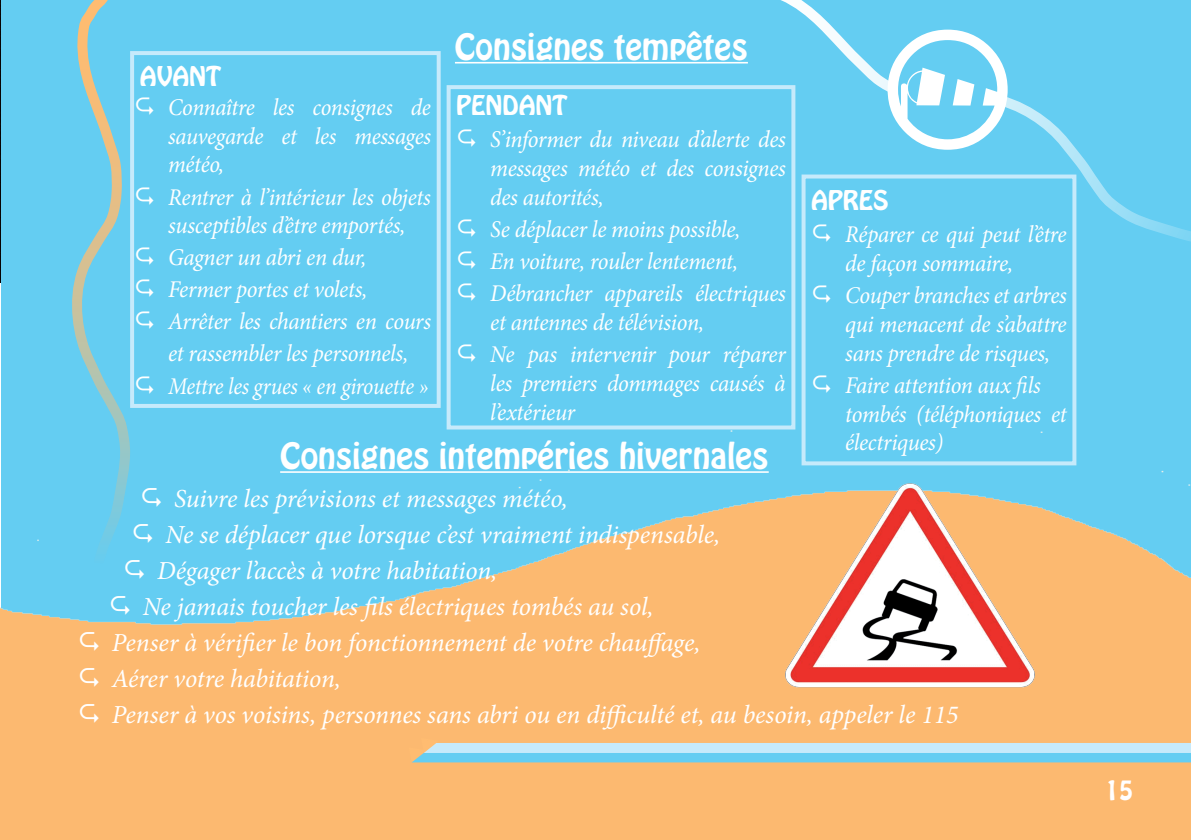
<style>
.page{position:relative;width:1191px;height:840px;background:#fff}
.page>*{position:absolute;margin:0;border:0;box-sizing:border-box;transform-origin:0 0}
.t1{font:120px "Aleagram";color:#fff}
.t2{font:32px "Hobo Std";color:#fff}
.t3{font:italic 26px "Minion Pro";letter-spacing:-.005em;color:#fff}
.t4{font:italic 24px/28.8px "Minion Pro";letter-spacing:-.015em;color:#fff;scale:.95 1}
.t5{font:italic 24px/28.8px "Minion Pro";letter-spacing:-.015em;color:#fff;text-align:justify;scale:.94 1}
.t6{font:24px "Hobo Std";color:#fff}
</style>
<div class="page">
<div style="left:1px;top:0;width:1190px;height:806px;background:#64cdf2"></div>
<img style="left:0;top:255px;width:1191px;height:584px">
<div style="left:412px;top:752px;width:779px;height:10px;background:#64cdf2"></div>
<div style="left:424px;top:742px;width:767px;height:10px;background:#c6eafb"></div>
<svg style="left:407px;top:736px;width:32px;height:27px"></svg>
<svg style="left:723px;top:0;width:468px;height:255px"></svg>
<hr style="left:455px;top:62px;width:293px;height:1px;background:#fff">
<div style="left:130px;top:51px;width:311px;height:356px;border:4px solid #c6eafb"></div>
<div style="left:446px;top:85px;width:349px;height:344px;border:4px solid #c6eafb"></div>
<div style="left:801px;top:174px;width:275px;height:291px;border:4px solid #c6eafb"></div>
<hr style="left:280px;top:471px;width:488px;height:1px;background:#fff">
<div style="left:892px;top:85px;width:93px;height:43px;background:#64cdf2"></div>
<img style="left:786px;top:482px;width:248px;height:207px">
<img style="left:0;top:0;width:1px;height:282px">
<svg style="left:458px;top:255px;width:44px;height:15px"></svg>
<svg style="left:458px;top:283px;width:44px;height:19px"></svg>
<svg style="left:458px;top:344px;width:44px;height:19px"></svg>
<svg style="left:813px;top:224px;width:43px;height:19px"></svg>
<svg style="left:813px;top:285px;width:43px;height:19px"></svg>
<svg style="left:813px;top:375px;width:43px;height:18px"></svg>
<svg style="left:70px;top:0;width:109px;height:578px"></svg>
<svg style="left:111px;top:595px;width:19px;height:19px"></svg>
<svg style="left:80px;top:631px;width:19px;height:19px"></svg>
<svg style="left:80px;top:667px;width:19px;height:19px"></svg>
<svg style="left:80px;top:703px;width:19px;height:19px"></svg>
<h1 class="t1" style="left:887px;top:29px;width:121px">r</h1>
<h2 class="t2" style="left:455px;top:24px;width:294px">Consignes tempêtes</h2>
<p class="t6" style="left:140px;top:59px;width:83px">AVANT</p>
<p class="t5" style="left:168px;top:93px;width:281px">Connaître les consignes de sauvegarde et les messages météo,</p>
<p class="t4" style="left:168px;top:182px;width:278px">Rentrer à l’intérieur les objets susceptibles d’être emportés,</p>
<p class="t4" style="left:168px;top:241px;width:278px;line-height:32px">Gagner un abri en dur,<br>Fermer portes et volets,<br>Arrêter les chantiers en cours et rassembler les personnels,<br>Mettre les grues « en girouette »</p>
<p class="t6" style="left:456px;top:89px;width:113px">PENDANT</p>
<p class="t4" style="left:490px;top:125px;width:312px;text-align:justify">S’informer du niveau d’alerte des messages météo et des consignes des autorités,</p>
<p class="t4" style="left:490px;top:213px;width:312px;line-height:32px">Se déplacer le moins possible,<br>En voiture, rouler lentement,<br>Débrancher appareils électriques</p>
<p class="t4" style="left:490px;top:306px;width:312px;line-height:32px">et antennes de télévision,<br>Ne pas intervenir pour réparer</p>
<p class="t4" style="left:490px;top:368px;width:312px">les premiers dommages causés à l’extérieur</p>
<p class="t6" style="left:811px;top:183px;width:79px">APRES</p>
<p class="t4" style="left:845px;top:220px;width:235px">Réparer ce qui peut l’être de façon sommaire,</p>
<p class="t4" style="left:845px;top:281px;width:235px;text-align:justify">Couper branches et arbres qui menacent de s’abattre sans prendre de risques,</p>
<p class="t4" style="left:845px;top:370px;width:235px">Faire attention aux fils tombés (téléphoniques et électriques)</p>
<h2 class="t2" style="left:280px;top:433px;width:490px">Consignes intempéries hivernales</h2>
<p class="t3" style="left:174px;top:480px;width:395px">Suivre les prévisions et messages météo,</p>
<p class="t3" style="left:166px;top:516px;width:556px">Ne se déplacer que lorsque c’est vraiment indispensable,</p>
<p class="t3" style="left:157px;top:552px;width:342px">Dégager l’accès à votre habitation,</p>
<p class="t3" style="left:143px;top:588px;width:512px">Ne jamais toucher les fils électriques tombés au sol,</p>
<p class="t3" style="left:112px;top:624px;width:590px">Penser à vérifier le bon fonctionnement de votre chauffage,</p>
<p class="t3" style="left:112px;top:660px;width:231px">Aérer votre habitation,</p>
<p class="t3" style="left:112px;top:696px;width:848px">Penser à vos voisins, personnes sans abri ou en difficulté et, au besoin, appeler le 115</p>
<p class="t6" style="left:1105px;top:772px;width:29px">15</p>
</div>
